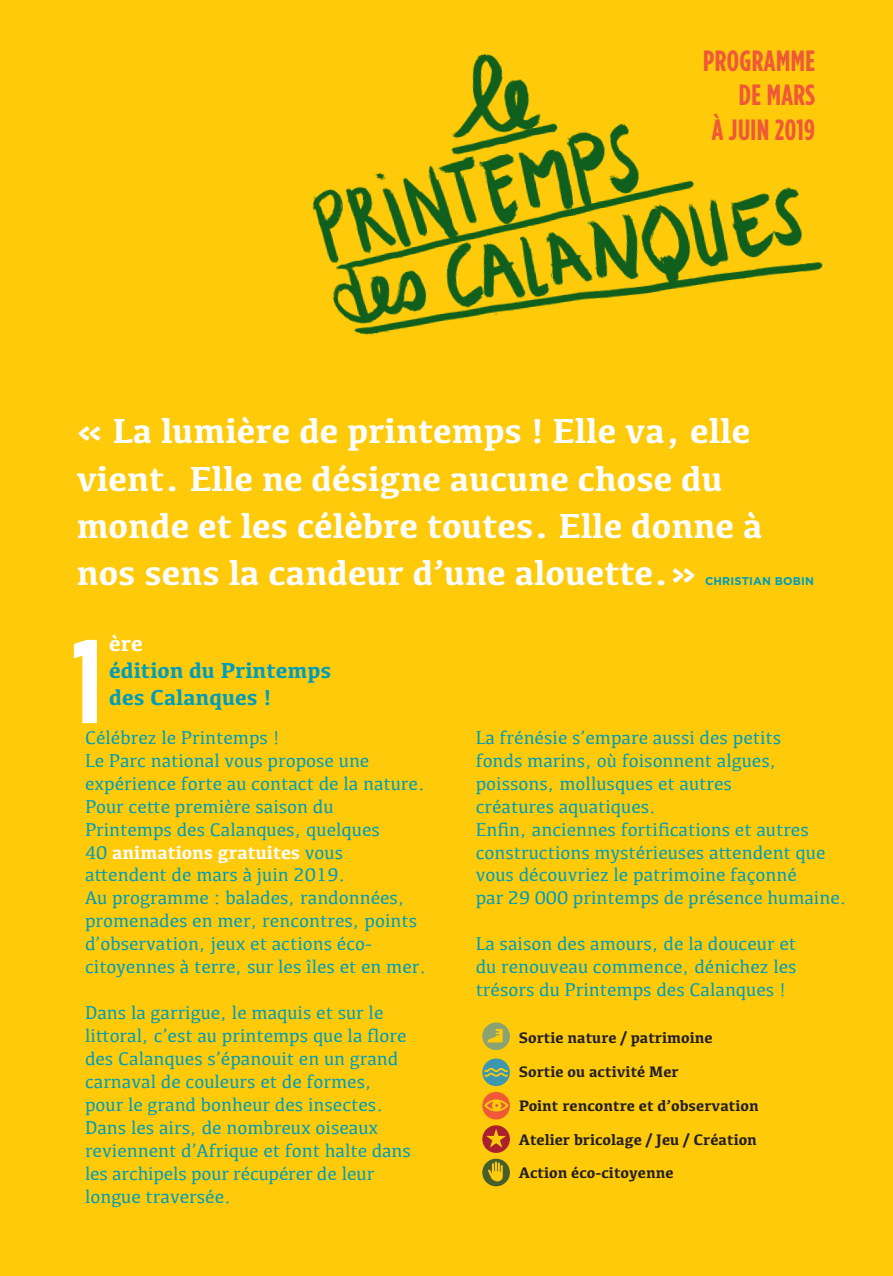
<style>
.page{position:relative;width:893px;height:1276px;background:#feca0a}
.page>*{position:absolute;margin:0;border:0;box-sizing:border-box;transform-origin:0 0}
.t1{font:700 118.12px "Gotham Condensed";color:#fff}
.t2{font:700 36px/47.2px "Kefa";color:#fff}
.t3{font:700 29.25px/34.4px "Gotham Condensed";letter-spacing:.015em;color:#f05937;text-align:right}
.t4{font:700 22.5px/27px "Kefa";color:#009dba}
.t5{font:700 22.5px "Kefa";color:#fff}
.t6{font:19.12px/22.9px "Kefa";color:#009dba}
.t7{font:700 15.75px/33.8px "Kefa";color:#231f20}
.t8{font:700 11.25px "Gotham";letter-spacing:.015em;color:#009dba}
.s1{font-weight:700;color:#fff}
</style>
<div class="page">
<svg style="left:482px;top:1022px;width:28px;height:28px"></svg>
<svg style="left:482px;top:1058px;width:28px;height:28px"></svg>
<svg style="left:482px;top:1092px;width:28px;height:27px"></svg>
<svg style="left:482px;top:1125px;width:28px;height:61px"></svg>
<img style="left:312px;top:53px;width:511px;height:282px">
<h3 class="t3" style="left:703px;top:42px;width:113px">PROGRAMME<br>DE MARS<br>À JUIN 2019</h3>
<h2 class="t2" style="left:77px;top:405px;width:687px">« La lumière de printemps ! Elle va, elle vient. Elle ne désigne aucune chose du monde et les célèbre toutes. Elle donne à nos sens la candeur d’une alouette.»</h2>
<p class="t8" style="left:705px;top:573px;width:110px">CHRISTIAN BOBIN</p>
<h1 class="t1" style="left:72px;top:615px;width:31px">1</h1>
<p class="t5" style="left:109px;top:628px;width:35px">ère</p>
<p class="t4" style="left:109px;top:655px;width:223px">édition du Printemps des Calanques !</p>
<p class="t6" style="left:85px;top:725px;width:343px">Célébrez le Printemps !<br>Le Parc national vous propose une expérience forte au contact de la nature.<br>Pour cette première saison du<br>Printemps des Calanques, quelques<br>40 <span class="s1">animations gratuites</span> vous attendent de mars à juin 2019.<br>Au programme : balades, randonnées, promenades en mer, rencontres, points d’observation, jeux et actions éco&shy;citoyennes à terre, sur les îles et en mer.</p>
<p class="t6" style="left:85px;top:1000px;width:327px">Dans la garrigue, le maquis et sur le littoral, c’est au printemps que la flore des Calanques s’épanouit en un grand carnaval de couleurs et de formes, pour le grand bonheur des insectes.<br>Dans les airs, de nombreux oiseaux reviennent d’Afrique et font halte dans les archipels pour récupérer de leur longue traversée.</p>
<p class="t6" style="left:476px;top:725px;width:373px">La frénésie s’empare aussi des petits<br>fonds marins, où foisonnent algues, poissons, mollusques et autres<br>créatures aquatiques.<br>Enfin, anciennes fortifications et autres constructions mystérieuses attendent que vous découvriez le patrimoine façonné<br>par 29 000 printemps de présence humaine.</p>
<p class="t6" style="left:476px;top:932px;width:322px;text-align:justify">La saison des amours, de la douceur et du renouveau commence, dénichez les trésors du Printemps des Calanques !</p>
<p class="t7" style="left:519px;top:1020px;width:241px">Sortie nature / patrimoine<br>Sortie ou activité Mer<br>Point rencontre et d’observation<br>Atelier bricolage / Jeu / Création<br>Action éco-citoyenne</p>
</div>
